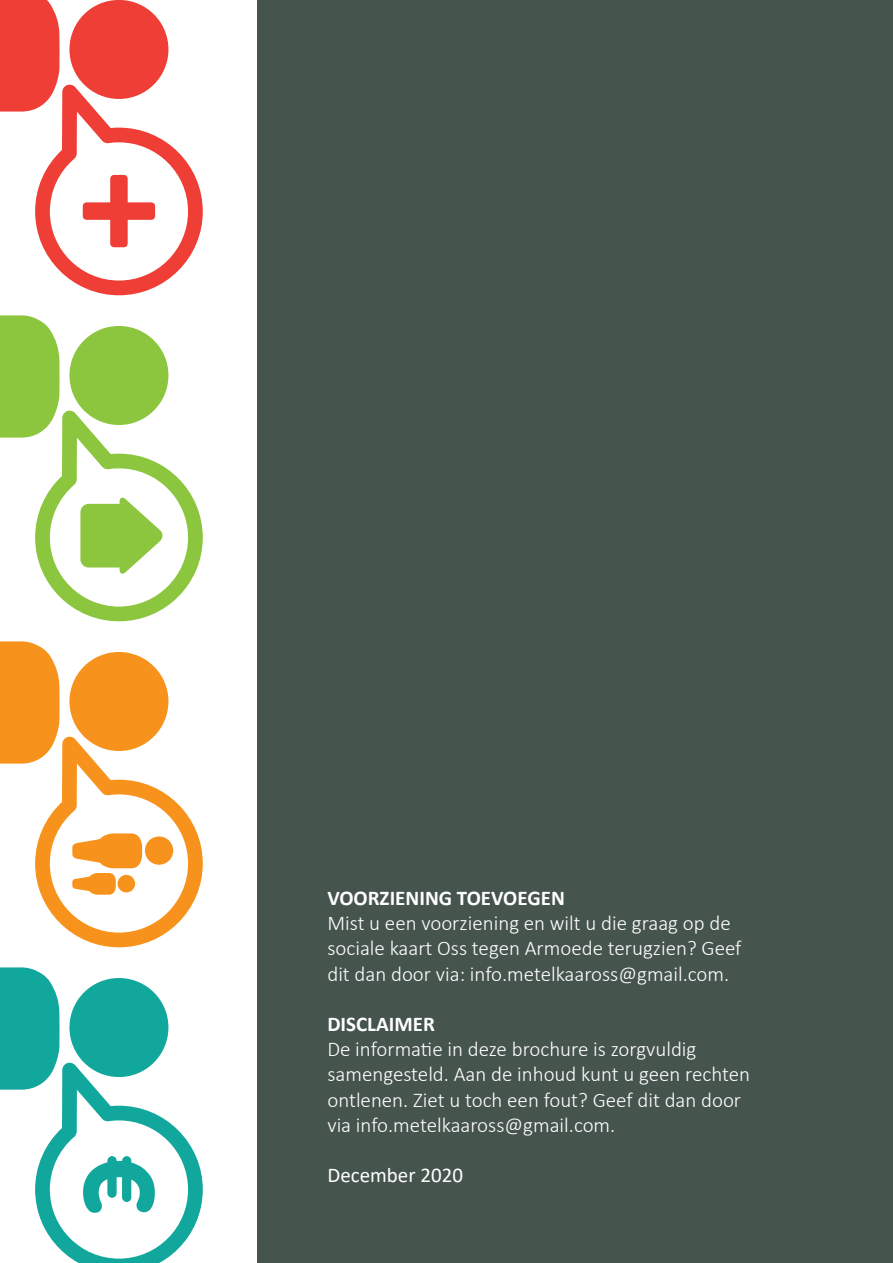
<style>
.page{position:relative;width:893px;height:1263px;background:#fff}
.page>*{position:absolute;margin:0;border:0;box-sizing:border-box;transform-origin:0 0}
.t1{font:300 21px/25.2px "Calibri";color:#fff}
.t2{font:700 21px "Calibri";color:#fff}
.t3{font:21px "Calibri";color:#fff}
</style>
<div class="page">
<div style="left:257px;top:0;width:636px;height:1263px;background:#46544e"></div>
<svg style="left:0;top:641px;width:203px;height:306px"></svg>
<svg style="left:0;top:315px;width:203px;height:306px"></svg>
<svg style="left:0;top:967px;width:203px;height:296px"></svg>
<svg style="left:0;top:0;width:203px;height:295px"></svg>
<div style="left:83px;top:202px;width:72px;height:18px;background:#ee3e35;border-radius:4px"></div>
<div style="left:110px;top:175px;width:18px;height:72px;background:#ee3e35;border-radius:4px"></div>
<p class="t2" style="left:327px;top:883px;width:239px">VOORZIENING TOEVOEGEN</p>
<p class="t1" style="left:327px;top:910px;width:416px">Mist u een voorziening en wilt u die graag op de sociale kaart Oss tegen Armoede terugzien? Geef dit dan door via: info.metelkaaross@gmail.com.</p>
<p class="t2" style="left:327px;top:1009px;width:109px">DISCLAIMER</p>
<p class="t1" style="left:327px;top:1036px;width:424px">De informatie in deze brochure is zorgvuldig samengesteld. Aan de inhoud kunt u geen rechten ontlenen. Ziet u toch een fout? Geef dit dan door via info.metelkaaross@gmail.com.</p>
<p class="t3" style="left:327px;top:1161px;width:137px">December 2020</p>
</div>
